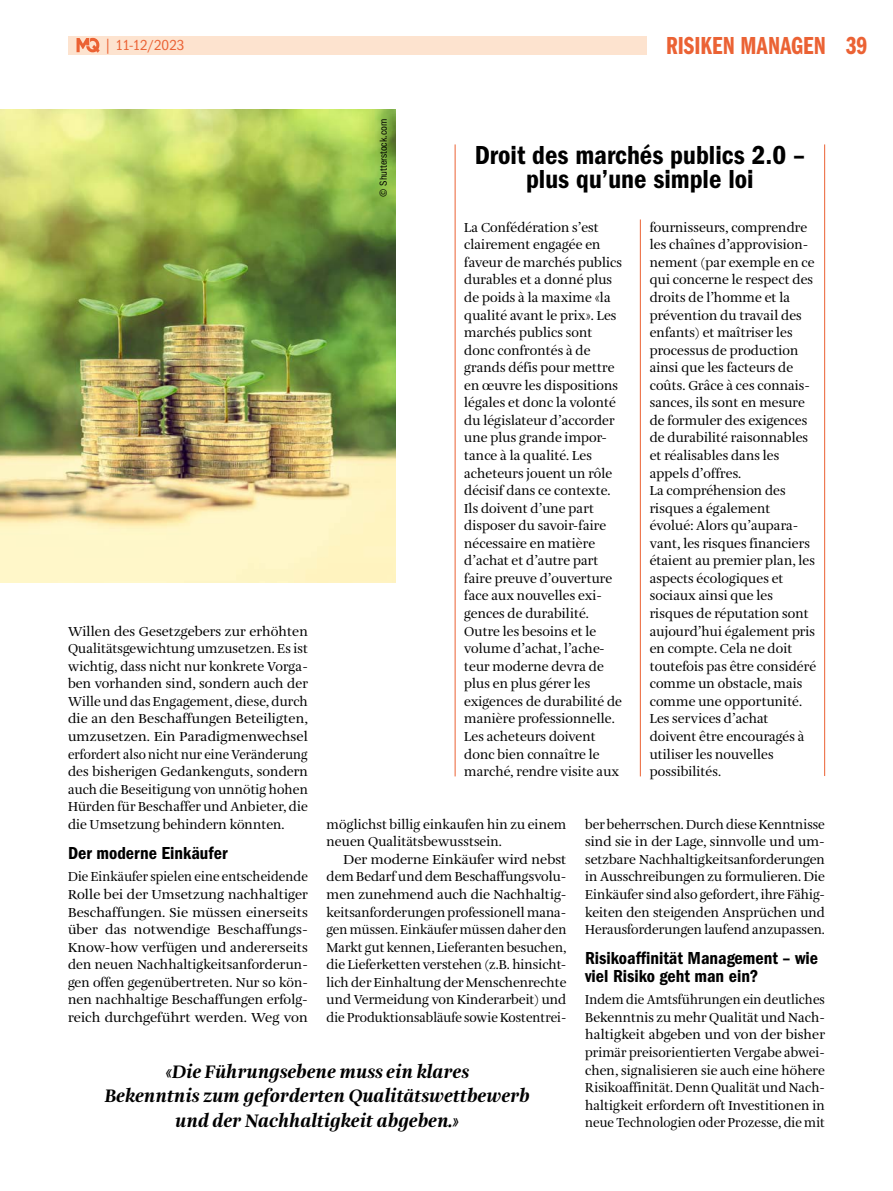
<style>
.page{position:relative;width:893px;height:1191px;background:#fff}
.page>*{position:absolute;margin:0;border:0;box-sizing:border-box;transform-origin:0 0}
.t1{font:27px/24px "ITC Franklin Gothic Std Dm Cd";color:#000;text-align:center}
.t2{font:25.5px "ITC Franklin Gothic Std Dm Cp";color:#eb6234}
.t3{font:italic 900 18.75px/24.8px "Amalia Pro";color:#000;text-align:center}
.t4{font:18px/17.5px "ITC Franklin Gothic Std Dm Cd";color:#000}
.t5{font:condensed 15px "ITC Franklin Gothic Std";letter-spacing:-.005em;color:#eb6234}
.t6{font:13.5px/17.5px "Amalia Pro";letter-spacing:.005em;color:#000}
.t7{font:13.5px/17.5px "Amalia Pro";letter-spacing:.005em;color:#000;text-align:justify;scale:.96 1}
.t8{font:13.5px/17.5px "Amalia Pro";letter-spacing:.005em;color:#000;text-align:justify;scale:1.05 1}
.t9{font:condensed 10.5px "ITC Franklin Gothic Std";color:#000}
</style>
<div class="page">
<div style="left:68px;top:36px;width:578px;height:18px;background:#fde3cf"></div>
<svg style="left:77px;top:38px;width:23px;height:15px"></svg>
<img style="left:0;top:109px;width:395px;height:474px">
<hr style="left:640px;top:219px;width:1px;height:557px;background:#eb6234">
<hr style="left:455px;top:144px;width:1px;height:632px;background:#eb6234">
<hr style="left:824px;top:144px;width:1px;height:632px;background:#eb6234">
<p class="t5" style="left:104px;top:37px;width:82px">| 11-12/2023</p>
<h2 class="t2" style="left:666px;top:31px;width:203px">RISIKEN MANAGEN 39</h2>
<p class="t9" style="left:378px;top:197px;width:79px;rotate:-90deg">© Shutterstock.com</p>
<h1 class="t1" style="left:475px;top:143px;width:332px">Droit des marchés publics 2.0 – plus qu’une simple loi</h1>
<p class="t6" style="left:464px;top:219px;width:159px">La Confédération s’est clairement engagée en faveur de marchés publics durables et a donné plus de poids à la maxime «la qualité avant le prix». Les marchés publics sont donc confrontés à de grands défis pour mettre en œuvre les dispositions légales et donc la volonté du législateur d’accorder une plus grande impor&shy;tance à la qualité. Les acheteurs jouent un rôle décisif dans ce contexte.<br>Ils doivent d’une part disposer du savoir-faire nécessaire en matière d’achat et d’autre part faire preuve d’ouverture face aux nouvelles exi&shy;gences de durabilité.<br>Outre les besoins et le volume d’achat, l’ache&shy;teur moderne devra de plus en plus gérer les exigences de durabilité de manière professionnelle.<br>Les acheteurs doivent donc bien connaître le marché, rendre visite aux</p>
<p class="t6" style="left:650px;top:219px;width:168px">fournisseurs, comprendre les chaînes d’approvision&shy;nement (par exemple en ce qui concerne le respect des droits de l’homme et la prévention du travail des enfants) et maîtriser les processus de production ainsi que les facteurs de coûts. Grâce à ces connais&shy;sances, ils sont en mesure de formuler des exigences de durabilité raisonnables et réalisables dans les appels d’offres.<br>La compréhension des risques a également évolué: Alors qu’aupara&shy;vant, les risques financiers étaient au premier plan, les aspects écologiques et sociaux ainsi que les risques de réputation sont aujourd’hui également pris en compte. Cela ne doit toutefois pas être considéré comme un obstacle, mais comme une opportunité.<br>Les services d’achat doivent être encouragés à utiliser les nouvelles possibilités.</p>
<p class="t6" style="left:68px;top:623px;width:241px;text-align:justify">Willen des Gesetzgebers zur erhöhten Qualitätsgewichtung umzusetzen. Es ist wichtig, dass nicht nur konkrete Vorga&shy;ben vorhanden sind, sondern auch der Wille und das Engagement, diese, durch die an den Beschaffungen Beteiligten, umzusetzen. Ein Paradigmenwechsel erfordert also nicht nur eine Veränderung des bisherigen Gedankenguts, sondern auch die Beseitigung von unnötig hohen Hürden für Beschaffer und Anbieter, die die Umsetzung behindern könnten.</p>
<h3 class="t4" style="left:68px;top:844px;width:161px">Der moderne Einkäufer</h3>
<p class="t7" style="left:68px;top:868px;width:251px">Die Einkäufer spielen eine entscheidende Rolle bei der Umsetzung nachhaltiger Beschaffungen. Sie müssen einerseits über das notwendige Beschaffungs-Know-how verfügen und andererseits den neuen Nachhaltigkeitsanforderun&shy;gen offen gegenübertreten. Nur so kön&shy;nen nachhaltige Beschaffungen erfolg&shy;reich durchgeführt werden. Weg von</p>
<p class="t6" style="left:327px;top:816px;width:241px">möglichst billig einkaufen hin zu einem neuen Qualitätsbewusstsein.</p>
<p class="t8" style="left:327px;top:851px;width:230px;text-indent:17px">Der moderne Einkäufer wird nebst dem Bedarf und dem Beschaffungsvolu&shy;men zunehmend auch die Nachhaltig&shy;keitsanforderungen professionell mana&shy;gen müssen. Einkäufer müssen daher den Markt gut kennen, Lieferanten besuchen, die Lieferketten verstehen (z.B. hinsicht&shy;lich der Einhaltung der Menschenrechte und Vermeidung von Kinderarbeit) und die Produktionsabläufe sowie Kostentrei-</p>
<p class="t6" style="left:585px;top:816px;width:241px;text-align:justify">ber beherrschen. Durch diese Kenntnisse sind sie in der Lage, sinnvolle und um&shy;setzbare Nachhaltigkeitsanforderungen in Ausschreibungen zu formulieren. Die Einkäufer sind also gefordert, ihre Fähig&shy;keiten den steigenden Ansprüchen und Herausforderungen laufend anzupassen.</p>
<h3 class="t4" style="left:585px;top:949px;width:234px">Risikoaffinität Management – wie viel Risiko geht man ein?</h3>
<p class="t7" style="left:585px;top:991px;width:251px">Indem die Amtsführungen ein deutliches Bekenntnis zu mehr Qualität und Nach&shy;haltigkeit abgeben und von der bisher primär preisorientierten Vergabe abwei&shy;chen, signalisieren sie auch eine höhere Risikoaffinität. Denn Qualität und Nach&shy;haltigkeit erfordern oft Investitionen in neue Technologien oder Prozesse, die mit</p>
<h3 class="t3" style="left:105px;top:1059px;width:427px">«Die Führungsebene muss ein klares<br>Bekenntnis zum geforderten Qualitätswettbewerb und der Nachhaltigkeit abgeben.»</h3>
</div>
